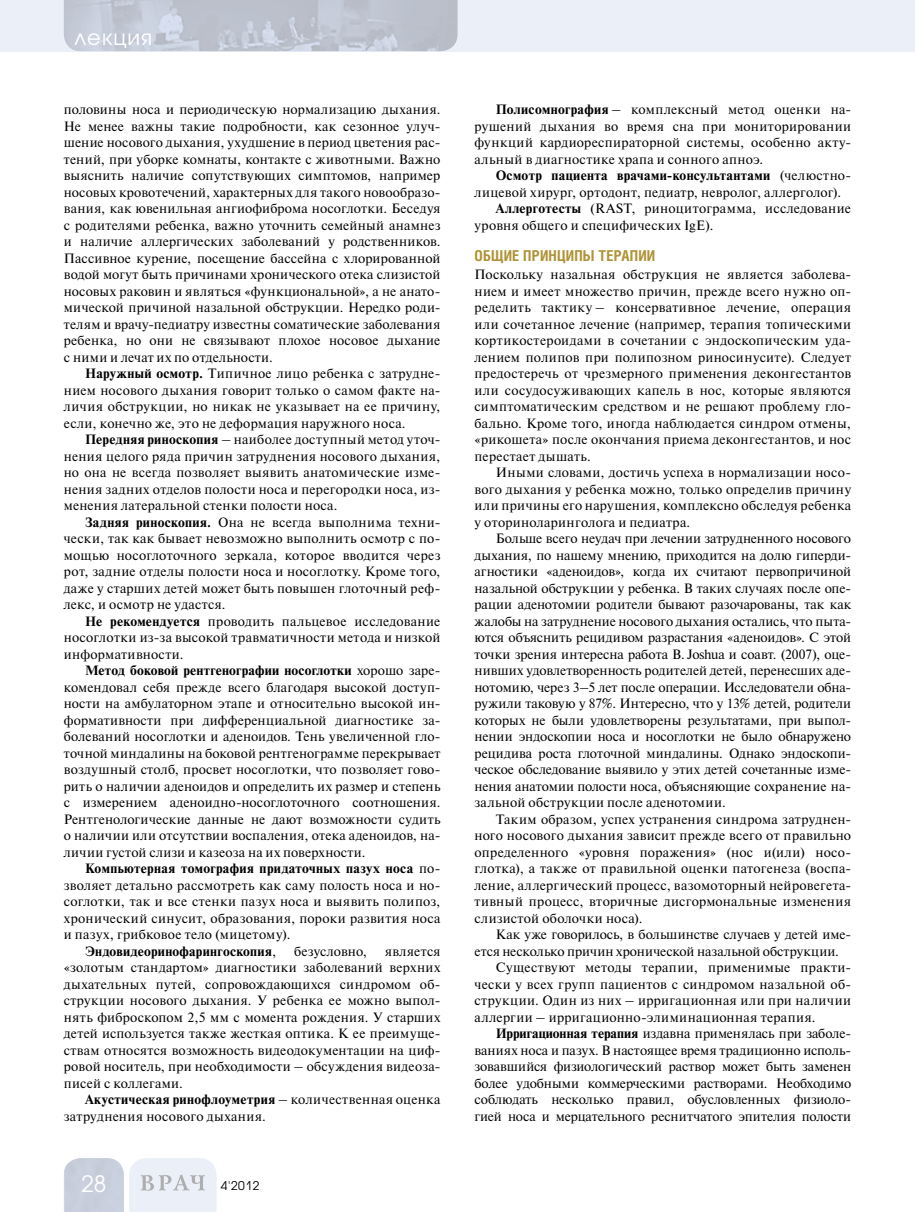
<style>
.page{position:relative;width:915px;height:1212px;background:#fff}
.page>*{position:absolute;margin:0;border:0;box-sizing:border-box;transform-origin:0 0}
.t1{font:22.5px "Avant Garde Gothic C";color:#fff}
.t2{font:21px "Avant Garde Gothic C";letter-spacing:.05em;color:#fff}
.t3{font:700 15px "Helios Cond";color:#af9336}
.t4{font:13.5px/16.5px "Newton C";letter-spacing:.015em;color:#000;text-align:justify}
.t5{font:700 13.5px "Newton C";letter-spacing:.025em;color:#000}
.t6{font:13.5px "Newton C";letter-spacing:-.005em;color:#000}
.t7{font:13.5px "Newton C";letter-spacing:.035em;color:#000}
.t8{font:13.5px "Newton C";letter-spacing:-.01em;color:#000}
.t9{font:12px "Avant Garde Gothic C";color:#000}
.s1{font-weight:700}
.s2{font-weight:400}
</style>
<div class="page">
<div style="left:0;top:0;width:914px;height:51px;background:#ebeff8"></div>
<svg style="left:64px;top:1158px;width:152px;height:54px;background:#dce0ea"></svg>
<img style="left:64px;top:0;width:393px;height:51px">
<h2 class="t2" style="left:74px;top:25px;width:79px">лекция</h2>
<p class="t4" style="left:64px;top:101px;width:378px">половины носа и периодическую нормализацию дыхания.<br>Не менее важны такие подробности, как сезонное улуч&shy;шение носового дыхания, ухудшение в период цветения рас&shy;тений, при уборке комнаты, контакте с животными. Важно выяснить наличие сопутствующих симптомов, например носовых кровотечений, характерных для такого новообразо&shy;вания, как ювенильная ангиофиброма носоглотки. Беседуя с родителями ребенка, важно уточнить семейный анамнез и наличие аллергических заболеваний у родственников.<br>Пассивное курение, посещение бассейна с хлорированной водой могут быть причинами хронического отека слизистой носовых раковин и являться «функциональной», а не анато&shy;мической причиной назальной обструкции. Нередко роди&shy;телям и врачу-педиатру известны соматические заболевания ребенка, но они не связывают плохое носовое дыхание с ними и лечат их по отдельности.</p>
<p class="t4" style="left:64px;top:365px;width:378px;text-indent:21px"><span class="s1">Наружный осмотр.</span> Типичное лицо ребенка с затрудне&shy;нием носового дыхания говорит только о самом факте на&shy;личия обструкции, но никак не указывает на ее причину, если, конечно же, это не деформация наружного носа.</p>
<p class="t4" style="left:64px;top:431px;width:378px;text-indent:21px"><span class="s1">Передняя риноскопия</span> – наиболее доступный метод уточ&shy;нения целого ряда причин затруднения носового дыхания, но она не всегда позволяет выявить анатомические изме&shy;нения задних отделов полости носа и перегородки носа, из&shy;менения латеральной стенки полости носа.</p>
<p class="t4" style="left:64px;top:514px;width:378px;text-indent:21px"><span class="s1">Задняя риноскопия.</span> Она не всегда выполнима техни&shy;чески, так как бывает невозможно выполнить осмотр с по&shy;мощью носоглоточного зеркала, которое вводится через рот, задние отделы полости носа и носоглотку. Кроме того, даже у старших детей может быть повышен глоточный реф&shy;лекс, и осмотр не удастся.</p>
<p class="t4" style="left:64px;top:613px;width:378px;text-indent:21px"><span class="s1">Не рекомендуется</span> проводить пальцевое исследование носоглотки из-за высокой травматичности метода и низкой информативности.</p>
<p class="t4" style="left:64px;top:662px;width:378px;text-indent:21px"><span class="s1">Метод боковой рентгенографии носоглотки</span> хорошо заре&shy;комендовал себя прежде всего благодаря высокой доступ&shy;ности на амбулаторном этапе и относительно высокой ин&shy;формативности при дифференциальной диагностике за&shy;болеваний носоглотки и аденоидов. Тень увеличенной гло&shy;точной миндалины на боковой рентгенограмме перекрывает воздушный столб, просвет носоглотки, что позволяет гово&shy;рить о наличии аденоидов и определить их размер и степень с измерением аденоидно-носоглоточного соотношения.<br>Рентгенологические данные не дают возможности судить о наличии или отсутствии воспаления, отека аденоидов, на&shy;личии густой слизи и казеоза на их поверхности.</p>
<p class="t5" style="left:85px;top:861px;width:357px">Компьютерная томография придаточных пазух носа <span class="s2">по-</span></p>
<p class="t4" style="left:64px;top:877px;width:378px">зволяет детально рассмотреть как саму полость носа и но-</p>
<p class="t4" style="left:64px;top:893px;width:378px">соглотки, так и все стенки пазух носа и выявить полипоз,</p>
<p class="t4" style="left:64px;top:910px;width:378px">хронический синусит, образования, пороки развития носа</p>
<p class="t4" style="left:64px;top:926px;width:228px">и пазух, грибковое тело (мицетому).</p>
<p class="t5" style="left:85px;top:943px;width:192px">Эндовидеоринофарингоскопия<span class="s2">,</span></p>
<p class="t4" style="left:294px;top:943px;width:74px">безусловно,</p>
<p class="t4" style="left:64px;top:943px;width:378px;text-indent:321px">является «золотым стандартом» диагностики заболеваний верхних дыхательных путей, сопровождающихся синдромом об&shy;струкции носового дыхания. У ребенка ее можно выпол&shy;нять фиброскопом 2,5 мм с момента рождения. У старших детей используется также жесткая оптика. К ее преимуще&shy;ствам относятся возможность видеодокументации на циф&shy;ровой носитель, при необходимости – обсуждения видеоза&shy;писей с коллегами.</p>
<p class="t4" style="left:64px;top:1091px;width:378px;text-indent:21px"><span class="s1">Акустическая ринофлоуметрия</span> – количественная оценка затруднения носового дыхания.</p>
<h1 class="t1" style="left:81px;top:1170px;width:26px">28</h1>
<p class="t9" style="left:221px;top:1179px;width:40px">4'2012</p>
<p class="t4" style="left:474px;top:101px;width:378px;text-indent:21px"><span class="s1">Полисомнография</span> – комплексный метод оценки на&shy;рушений дыхания во время сна при мониторировании функций кардиореспираторной системы, особенно акту&shy;альный в диагностике храпа и сонного апноэ.</p>
<p class="t5" style="left:495px;top:168px;width:357px">Осмотр пациента врачами-консультантами <span class="s2">(челюстно-</span></p>
<p class="t4" style="left:474px;top:184px;width:368px">лицевой хирург, ортодонт, педиатр, невролог, аллерголог).</p>
<p class="t4" style="left:495px;top:200px;width:357px"><span class="s1">Аллерготесты</span> (RAST, риноцитограмма, исследование</p>
<p class="t4" style="left:474px;top:217px;width:240px">уровня общего и специфических IgE).</p>
<p class="t3" style="left:474px;top:247px;width:59px">Общие принципы</p>
<p class="t3" style="left:598px;top:247px;width:9px">терапии</p>
<p class="t4" style="left:474px;top:266px;width:378px">Поскольку назальная обструкция не является заболева&shy;нием и имеет множество причин, прежде всего нужно оп&shy;ределить тактику – консервативное лечение, операция или сочетанное лечение (например, терапия топическими кортикостероидами в сочетании с эндоскопическим уда&shy;лением полипов при полипозном риносинусите). Следует предостеречь от чрезмерного применения деконгестантов или сосудосуживающих капель в нос, которые являются симптоматическим средством и не решают проблему гло&shy;бально. Кроме того, иногда наблюдается синдром отмены, «рикошета» после окончания приема деконгестантов, и нос перестает дышать.</p>
<p class="t4" style="left:474px;top:464px;width:378px;text-indent:21px">Иными словами, достичь успеха в нормализации носо&shy;вого дыхания у ребенка можно, только определив причину или причины его нарушения, комплексно обследуя ребенка у оториноларинголога и педиатра.</p>
<p class="t4" style="left:474px;top:530px;width:378px;text-indent:21px">Больше всего неудач при лечении затрудненного носового дыхания, по нашему мнению, приходится на долю гиперди&shy;агностики «аденоидов», когда их считают первопричиной назальной обструкции у ребенка. В таких случаях после опе&shy;рации аденотомии родители бывают разочарованы, так как жалобы на затруднение носового дыхания остались, что пыта&shy;ются объяснить рецидивом разрастания «аденоидов». С этой точки зрения интересна работа B. Joshua и соавт. (2007), оце&shy;нивших удовлетворенность родителей детей, перенесших аде&shy;нотомию, через 3–5 лет после операции. Исследователи обна&shy;ружили таковую у 87%. Интересно, что у 13% детей, родители которых не были удовлетворены результатами, при выпол&shy;нении эндоскопии носа и носоглотки не было обнаружено рецидива роста глоточной миндалины. Однако эндоскопи&shy;ческое обследование выявило у этих детей сочетанные изме&shy;нения анатомии полости носа, объясняющие сохранение на&shy;зальной обструкции после аденотомии.</p>
<p class="t4" style="left:474px;top:811px;width:378px;text-indent:21px">Таким образом, успех устранения синдрома затруднен&shy;ного носового дыхания зависит прежде всего от правильно определенного «уровня поражения» (нос и(или) носо&shy;глотка), а также от правильной оценки патогенеза (воспа&shy;ление, аллергический процесс, вазомоторный нейровегета&shy;тивный процесс, вторичные дисгормональные изменения слизистой оболочки носа).</p>
<p class="t4" style="left:495px;top:926px;width:357px">Как уже говорилось, в большинстве случаев у детей име-</p>
<p class="t4" style="left:474px;top:943px;width:366px">ется несколько причин хронической назальной обструкции.</p>
<p class="t7" style="left:495px;top:960px;width:357px">Существуют методы терапии, применимые практи-</p>
<p class="t4" style="left:474px;top:976px;width:378px">чески у всех групп пациентов с синдромом назальной об-</p>
<p class="t7" style="left:474px;top:993px;width:378px">струкции. Один из них – ирригационная или при наличии</p>
<p class="t4" style="left:474px;top:1009px;width:342px">аллергии – ирригационно-элиминационная терапия.</p>
<p class="t6" style="left:495px;top:1026px;width:357px"><span class="s1">Ирригационная терапия</span> издавна применялась при заболе-</p>
<p class="t4" style="left:474px;top:1042px;width:378px">ваниях носа и пазух. В настоящее время традиционно исполь-</p>
<p class="t8" style="left:474px;top:1059px;width:378px">зовавшийся физиологический раствор может быть заменен</p>
<p class="t4" style="left:474px;top:1075px;width:378px">более удобными коммерческими растворами. Необходимо</p>
<p class="t6" style="left:474px;top:1092px;width:378px">соблюдать несколько правил, обусловленных физиоло-</p>
<p class="t4" style="left:474px;top:1108px;width:378px">гией носа и мерцательного реснитчатого эпителия полости</p>
</div>
